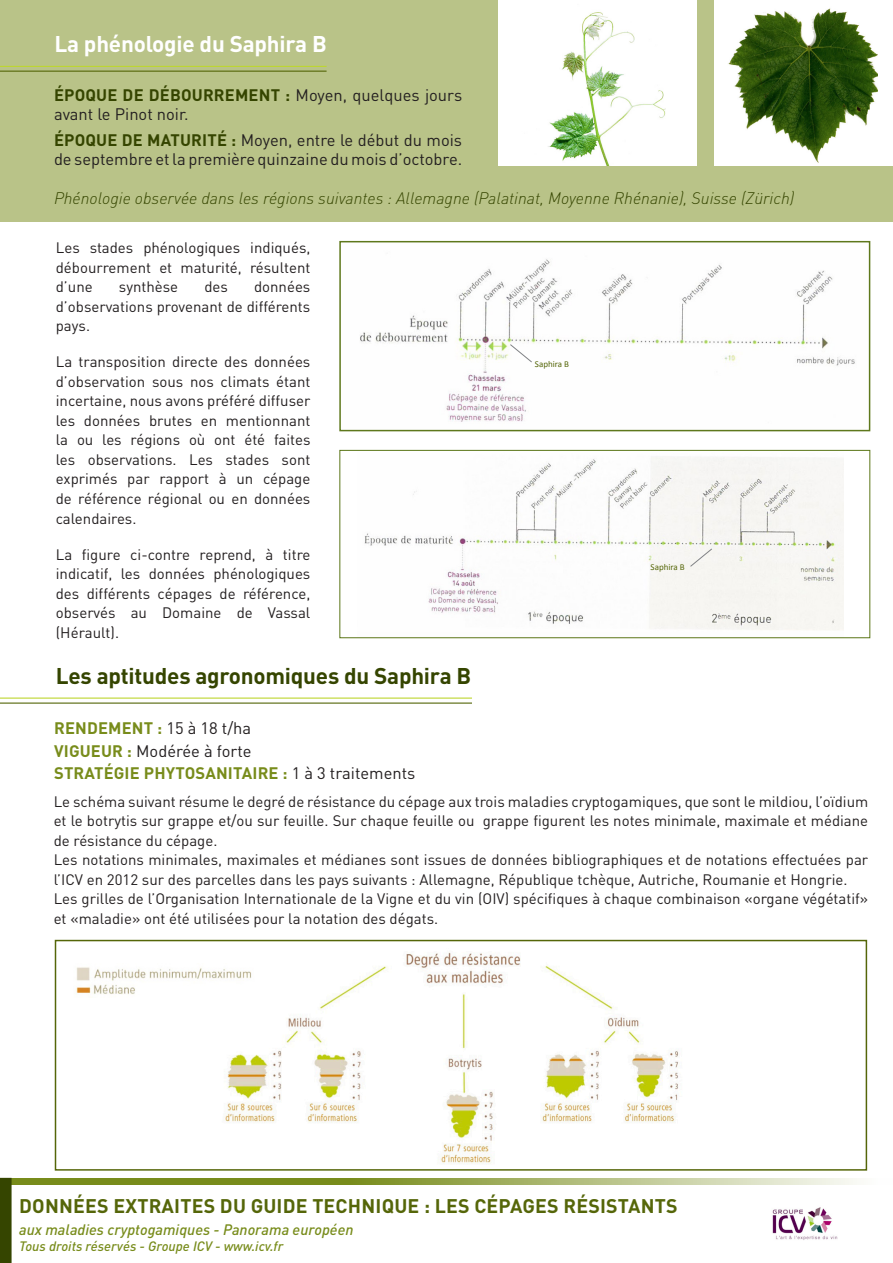
<style>
.page{position:relative;width:893px;height:1263px;background:#fff}
.page>*{position:absolute;margin:0;border:0;box-sizing:border-box;transform-origin:0 0}
.t1{font:700 22.5px "DINOT";letter-spacing:-.01em;color:#354500}
.t2{font:700 22.5px "DINOT";letter-spacing:-.01em;color:#fff}
.t3{font:700 19.5px "DINOT";letter-spacing:.01em;color:#556609}
.t4{font:16.5px/19.5px "DINOT";color:#231f20}
.t5{font:italic 300 16.5px "DINOT";color:#354500}
.t6{font:700 16.5px "DINOT";letter-spacing:.01em;color:#788c1b}
.t7{font:15px/19.5px "DINOT";color:#231f20;text-align:justify}
.t8{font:italic 500 15px "DINOT";color:#788c1b}
.t9{font:italic 500 13.5px "DINOT";color:#788c1b}
.t10{font:9px "Calibri";color:#556609}
.s1{font-weight:700;color:#354500}
.s2{font-weight:400;color:#231f20}
.s3{font-weight:700;color:#788c1b}
</style>
<div class="page">
<div style="left:0;top:0;width:893px;height:221px;background:#b9c388"></div>
<svg style="left:12px;top:1178px;width:845px;height:6px;background:#9eac5c"></svg>
<div style="left:0;top:1178px;width:12px;height:85px;background:#354500"></div>
<img style="left:772px;top:1207px;width:66px;height:33px">
<div style="left:499px;top:0;width:198px;height:166px;background:#fff"></div>
<img style="left:548px;top:12px;width:117px;height:154px">
<div style="left:715px;top:0;width:178px;height:166px;background:#fff"></div>
<img style="left:728px;top:8px;width:150px;height:155px">
<img style="left:364px;top:457px;width:479px;height:173px">
<div style="left:339px;top:450px;width:531px;height:188px;border:1px solid #5e781c"></div>
<hr style="left:0;top:66px;width:327px;height:1px;background:#bed630">
<hr style="left:0;top:71px;width:327px;height:1px;background:#556609">
<hr style="left:0;top:697px;width:472px;height:2px;background:#bed630">
<hr style="left:0;top:702px;width:472px;height:2px;background:#556609">
<img style="left:360px;top:259px;width:495px;height:163px">
<div style="left:339px;top:241px;width:531px;height:190px;border:2px solid #5e781c"></div>
<img style="left:225px;top:952px;width:454px;height:213px">
<div style="left:55px;top:940px;width:812px;height:230px;border:2px solid #556609"></div>
<img style="left:76px;top:963px;width:179px;height:34px">
<svg style="left:510px;top:344px;width:22px;height:19px"></svg>
<svg style="left:690px;top:548px;width:22px;height:19px"></svg>
<div style="left:180px;top:1158px;width:162px;height:11px;background:#fff"></div>
<p class="t2" style="left:54px;top:29px;width:274px">La phénologie du Saphira B</p>
<p class="t4" style="left:54px;top:84px;width:410px"><span class="s1">ÉPOQUE DE DÉBOURREMENT :</span> Moyen, quelques jours avant le Pinot noir.</p>
<p class="t4" style="left:54px;top:129px;width:410px"><span class="s1">ÉPOQUE DE MATURITÉ :</span> Moyen, entre le début du mois de septembre et la première quinzaine du mois d’octobre.</p>
<p class="t5" style="left:54px;top:186px;width:742px">Phénologie observée dans les régions suivantes : Allemagne (Palatinat, Moyenne Rhénanie), Suisse (Zürich)</p>
<p class="t7" style="left:56px;top:238px;width:256px">Les stades phénologiques indiqués, débourrement et maturité, résultent d’une</p>
<p class="t7" style="left:56px;top:277px;width:256px;text-indent:198px">données d’observations provenant de différents pays.</p>
<p class="t7" style="left:56px;top:352px;width:256px">La transposition directe des données d’observation sous nos climats étant incertaine, nous avons préféré diffuser les données brutes en mentionnant la ou les régions où ont été faites les observations. Les stades sont exprimés par rapport à un cépage de référence régional ou en données calendaires.</p>
<p class="t7" style="left:56px;top:544px;width:256px">La figure ci-contre reprend, à titre indicatif, les données phénologiques des différents cépages de référence, observés au Domaine de Vassal (Hérault).</p>
<p class="t7" style="left:119px;top:277px;width:61px">synthèse</p>
<p class="t7" style="left:204px;top:277px;width:25px">des</p>
<p class="t1" style="left:56px;top:660px;width:417px">Les aptitudes agronomiques du Saphira B</p>
<p class="t6" style="left:54px;top:717px;width:199px">RENDEMENT : <span class="s2">15 à 18 t/ha</span></p>
<p class="t4" style="left:54px;top:740px;width:199px"><span class="s3">VIGUEUR :</span> Modérée à forte</p>
<p class="t6" style="left:54px;top:762px;width:363px">STRATÉGIE PHYTOSANITAIRE : <span class="s2">1 à 3 traitements</span></p>
<p class="t10" style="left:535px;top:358px;width:36px">Saphira B</p>
<p class="t10" style="left:650px;top:561px;width:36px">Saphira B</p>
<p class="t7" style="left:54px;top:791px;width:816px">Le schéma suivant résume le degré de résistance du cépage aux trois maladies cryptogamiques, que sont le mildiou, l’oïdium et le botrytis sur grappe et/ou sur feuille. Sur chaque feuille ou grappe figurent les notes minimale, maximale et médiane de résistance du cépage.</p>
<p class="t7" style="left:54px;top:850px;width:816px">Les notations minimales, maximales et médianes sont issues de données bibliographiques et de notations effectuées par l’ICV en 2012 sur des parcelles dans les pays suivants : Allemagne, République tchèque, Autriche, Roumanie et Hongrie.</p>
<p class="t7" style="left:54px;top:889px;width:816px">Les grilles de l’Organisation Internationale de la Vigne et du vin (OIV) spécifiques à chaque combinaison «organe végétatif» et «maladie» ont été utilisées pour la notation des dégats.</p>
<p class="t3" style="left:19px;top:1193px;width:660px">DONNÉES EXTRAITES DU GUIDE TECHNIQUE : LES CÉPAGES RÉSISTANTS</p>
<p class="t8" style="left:19px;top:1219px;width:336px">aux maladies cryptogamiques - Panorama européen</p>
<p class="t9" style="left:19px;top:1237px;width:266px">Tous droits réservés - Groupe ICV - www.icv.fr</p>
</div>
